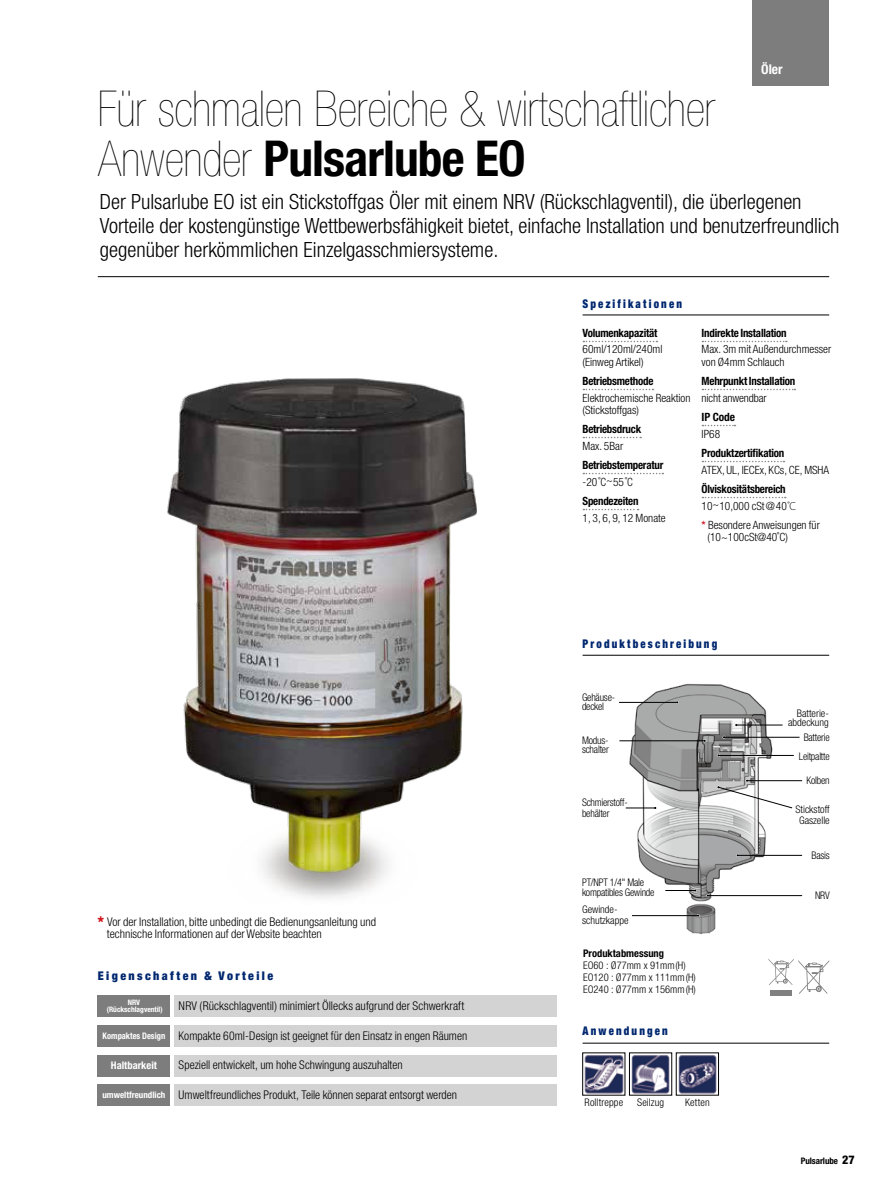
<style>
.page{position:relative;width:893px;height:1191px;background:#fff}
.page>*{position:absolute;margin:0;border:0;box-sizing:border-box;transform-origin:0 0}
.t1{font:200 condensed 49.5px/49.5px "Helvetica Neue LT Std";letter-spacing:-.005em;color:#000}
.t2{font:300 condensed 21px/24px "Helvetica Neue LT Std";color:#000}
.t3{font:700 condensed 13.5px "Helvetica Neue LT Std";color:#fff}
.t4{font:300 condensed 12px/12px "Helvetica Neue LT Std";color:#000}
.t5{font:900 condensed 12px "Helvetica Neue LT Std";letter-spacing:.2em;color:#00276f;scale:.9 1}
.t6{font:900 condensed 12px "Helvetica Neue LT Std";letter-spacing:.2em;color:#00276f}
.t7{font:300 condensed 11.4px/12px "Helvetica Neue LT Std";color:#000}
.t8{font:700 condensed 11.4px/16.5px "Helvetica Neue LT Std";letter-spacing:-.02em;color:#000;scale:.96 1}
.t9{font:700 condensed 11.4px "Helvetica Neue LT Std";letter-spacing:-.02em;color:#000}
.t10{font:300 condensed 10.5px/10.5px "Helvetica Neue LT Std";color:#000}
.t11{font:300 condensed 10.5px/9px "Helvetica Neue LT Std";letter-spacing:-.02em;color:#000;scale:.96 1}
.t12{font:700 condensed 10.5px "Helvetica Neue LT Std";color:#000}
.t13{font:300 condensed 10.5px "Helvetica Neue LT Std";color:#000;scale:.96 1}
.t14{font:700 condensed 10.5px "Helvetica Neue LT Std";color:#fff}
.t15{font:700 condensed 9px "Helvetica Neue LT Std";letter-spacing:-.01em;color:#000}
.t16{font:700 condensed 7.5px/7.5px "Helvetica Neue LT Std";color:#fff;text-align:center}
.s1{font-weight:700}
.s2{font-weight:300}
.s3{font-family:"Yoon Gothic Pro 730";font-weight:400;font-stretch:normal}
.s4{font-weight:500;color:#d0121b}
.s5{font-weight:900;font-size:15px;color:#d0121b}
.s6{font-weight:700;font-size:9px;color:#fff}
.s7{font-weight:800;font-size:12px}
</style>
<div class="page">
<img style="left:628px;top:683px;width:147px;height:251px">
<svg style="left:583px;top:341px;width:74px;height:1px"></svg>
<svg style="left:583px;top:389px;width:70px;height:1px"></svg>
<svg style="left:583px;top:437px;width:58px;height:1px"></svg>
<svg style="left:583px;top:473px;width:80px;height:1px"></svg>
<svg style="left:583px;top:509px;width:56px;height:1px"></svg>
<svg style="left:702px;top:341px;width:85px;height:1px"></svg>
<svg style="left:702px;top:389px;width:93px;height:1px"></svg>
<svg style="left:702px;top:425px;width:33px;height:1px"></svg>
<svg style="left:702px;top:461px;width:82px;height:1px"></svg>
<svg style="left:702px;top:497px;width:84px;height:1px"></svg>
<hr style="left:98px;top:276px;width:731px;height:1px;background:#000">
<hr style="left:583px;top:315px;width:246px;height:1px;background:#000">
<hr style="left:583px;top:1043px;width:246px;height:1px;background:#000">
<hr style="left:583px;top:655px;width:246px;height:1px;background:#000">
<div style="left:174px;top:995px;width:383px;height:21px;background:#d3d3d4"></div>
<div style="left:98px;top:995px;width:72px;height:21px;background:#7d7d7d"></div>
<div style="left:98px;top:1025px;width:72px;height:21px;background:#7d7d7d"></div>
<div style="left:174px;top:1025px;width:383px;height:21px;background:#d3d3d4"></div>
<div style="left:98px;top:1054px;width:72px;height:22px;background:#7d7d7d"></div>
<div style="left:174px;top:1054px;width:383px;height:22px;background:#d3d3d4"></div>
<div style="left:98px;top:1084px;width:72px;height:22px;background:#7d7d7d"></div>
<div style="left:174px;top:1084px;width:383px;height:22px;background:#d3d3d4"></div>
<div style="left:753px;top:0;width:76px;height:85px;background:#7d7d7d"></div>
<img style="left:678px;top:1055px;width:39px;height:38px">
<img style="left:631px;top:1055px;width:39px;height:38px">
<img style="left:585px;top:1055px;width:38px;height:38px">
<div style="left:582px;top:797px;width:50px;height:24px;background:#fff"></div>
<hr style="left:738px;top:855px;width:64px;height:1px;background:#000">
<hr style="left:736px;top:725px;width:47px;height:1px;background:#000">
<hr style="left:724px;top:737px;width:75px;height:1px;background:#000">
<hr style="left:718px;top:755px;width:76px;height:1px;background:#000">
<hr style="left:747px;top:780px;width:55px;height:1px;background:#000">
<svg style="left:717px;top:779px;width:76px;height:29px"></svg>
<hr style="left:708px;top:895px;width:94px;height:1px;background:#000">
<hr style="left:625px;top:915px;width:73px;height:1px;background:#000">
<hr style="left:665px;top:890px;width:30px;height:1px;background:#000">
<svg style="left:626px;top:806px;width:31px;height:3px"></svg>
<hr style="left:619px;top:740px;width:86px;height:1px;background:#000">
<hr style="left:619px;top:702px;width:58px;height:1px;background:#000">
<div style="left:582px;top:904px;width:50px;height:24px;background:#fff"></div>
<img style="left:167px;top:378px;width:310px;height:520px">
<svg style="left:768px;top:959px;width:61px;height:35px"></svg>
<div style="left:770px;top:990px;width:22px;height:5px;background:#808080"></div>
<h1 class="t1" style="left:98px;top:84px;width:619px">Für schmalen Bereiche &amp; wirtschaftlicher<br>Anwender <span class="s1">Pulsarlube EO</span></h1>
<p class="t3" style="left:761px;top:61px;width:23px">Öler</p>
<p class="t2" style="left:100px;top:189px;width:741px">Der Pulsarlube EO ist ein Stickstoffgas Öler mit einem NRV (Rückschlagventil), die überlegenen<br>Vorteile der kostengünstige Wettbewerbsfähigkeit bietet, einfache Installation und benutzerfreundlich gegenüber herkömmlichen Einzelgasschmiersysteme.</p>
<p class="t5" style="left:583px;top:296px;width:112px">Spezifikationen</p>
<p class="t8" style="left:583px;top:324px;width:79px">Volumenkapazität</p>
<p class="t7" style="left:583px;top:343px;width:81px">60ml/120ml/240ml (Einweg Artikel)</p>
<p class="t8" style="left:583px;top:372px;width:75px">Betriebsmethode</p>
<p class="t7" style="left:583px;top:391px;width:109px">Elektrochemische Reaktion (Stickstoffgas)</p>
<p class="t8" style="left:583px;top:420px;width:63px">Betriebsdruck</p>
<p class="t7" style="left:583px;top:439px;width:42px">Max. 5Bar</p>
<p class="t8" style="left:583px;top:456px;width:86px">Betriebstemperatur</p>
<p class="t7" style="left:583px;top:475px;width:52px">-20˚C~55˚C</p>
<p class="t8" style="left:583px;top:492px;width:60px">Spendezeiten</p>
<p class="t7" style="left:583px;top:511px;width:85px">1, 3, 6, 9, 12 Monate</p>
<p class="t8" style="left:702px;top:324px;width:90px">Indirekte Installation</p>
<p class="t7" style="left:702px;top:343px;width:131px">Max. 3m mit Außendurchmesser von Ø4mm Schlauch</p>
<p class="t8" style="left:702px;top:372px;width:99px">Mehrpunkt Installation</p>
<p class="t7" style="left:702px;top:391px;width:66px">nicht anwendbar</p>
<p class="t9" style="left:702px;top:410px;width:35px">IP Code</p>
<p class="t7" style="left:702px;top:427px;width:20px">IP68</p>
<p class="t8" style="left:702px;top:444px;width:88px">Produktzertifikation</p>
<p class="t7" style="left:702px;top:463px;width:129px">ATEX, UL, IECEx, KCs, CE, MSHA</p>
<p class="t8" style="left:702px;top:480px;width:101px">Ölviskositätsbereich<br><span class="s2">10~10,000 cSt@40</span><span class="s3">℃</span></p>
<p class="t7" style="left:708px;top:519px;width:114px;text-indent:-6px"><span class="s4">*</span> Besondere Anweisungen für (10~100cSt@40˚C)</p>
<p class="t4" style="left:107px;top:915px;width:271px;text-indent:-9px"><span class="s5">*</span> Vor der Installation, bitte unbedingt die Bedienungsanleitung und technische Informationen auf der Website beachten</p>
<p class="t6" style="left:98px;top:968px;width:177px">Eigenschaften &amp; Vorteile</p>
<p class="t4" style="left:179px;top:999px;width:287px">NRV (Rückschlagventil) minimiert Öllecks aufgrund der Schwerkraft</p>
<p class="t16" style="left:107px;top:998px;width:57px">NRV (Rückschlagventil)</p>
<p class="t4" style="left:103px;top:1029px;width:366px"><span class="s6">Kompaktes Design</span> Kompakte 60ml-Design ist geeignet für den Einsatz in engen Räumen</p>
<p class="t14" style="left:111px;top:1058px;width:48px">Haltbarkeit</p>
<p class="t4" style="left:179px;top:1059px;width:226px">Speziell entwickelt, um hohe Schwingung auszuhalten</p>
<p class="t4" style="left:102px;top:1089px;width:356px"><span class="s6">umweltfreundlich</span> Umweltfreundliches Produkt, Teile können separat entsorgt werden</p>
<p class="t5" style="left:583px;top:636px;width:151px">Produktbeschreibung</p>
<p class="t11" style="left:582px;top:693px;width:36px">Gehäuse&shy;deckel</p>
<p class="t11" style="left:582px;top:735px;width:29px">Modus&shy;schalter</p>
<p class="t11" style="left:582px;top:797px;width:49px;line-height:10.5px">Schmierstoff&shy;behälter</p>
<p class="t11" style="left:582px;top:876px;width:77px;line-height:10.5px">PT/NPT 1/4" Male kompatibles Gewinde</p>
<p class="t10" style="left:582px;top:904px;width:48px">Gewinde&shy;schutzkappe</p>
<p class="t12" style="left:583px;top:947px;width:83px">Produktabmessung</p>
<p class="t10" style="left:583px;top:959px;width:114px;line-height:12px">EO60 : Ø77mm x 91mm(H)<br>EO120 : Ø77mm x 111mm(H)<br>EO240 : Ø77mm x 156mm(H)</p>
<p class="t5" style="left:583px;top:1023px;width:96px">Anwendungen</p>
<p class="t10" style="left:584px;top:1097px;width:40px">Rolltreppe</p>
<p class="t10" style="left:637px;top:1097px;width:29px">Seilzug</p>
<p class="t10" style="left:685px;top:1097px;width:26px">Ketten</p>
<p class="t10" style="left:788px;top:708px;width:42px;line-height:9px;text-align:right">Batterie&shy;abdeckung</p>
<p class="t11" style="left:804px;top:732px;width:29px">Batterie</p>
<p class="t11" style="left:799px;top:751px;width:34px">Leitpaltte</p>
<p class="t13" style="left:806px;top:774px;width:26px">Kolben</p>
<p class="t10" style="left:795px;top:804px;width:36px;text-align:center">Stickstoff<br>Gaszelle</p>
<p class="t13" style="left:811px;top:849px;width:20px">Basis</p>
<p class="t13" style="left:815px;top:889px;width:17px">NRV</p>
<p class="t15" style="left:801px;top:1155px;width:55px">Pulsarlube <span class="s7">27</span></p>
</div>
